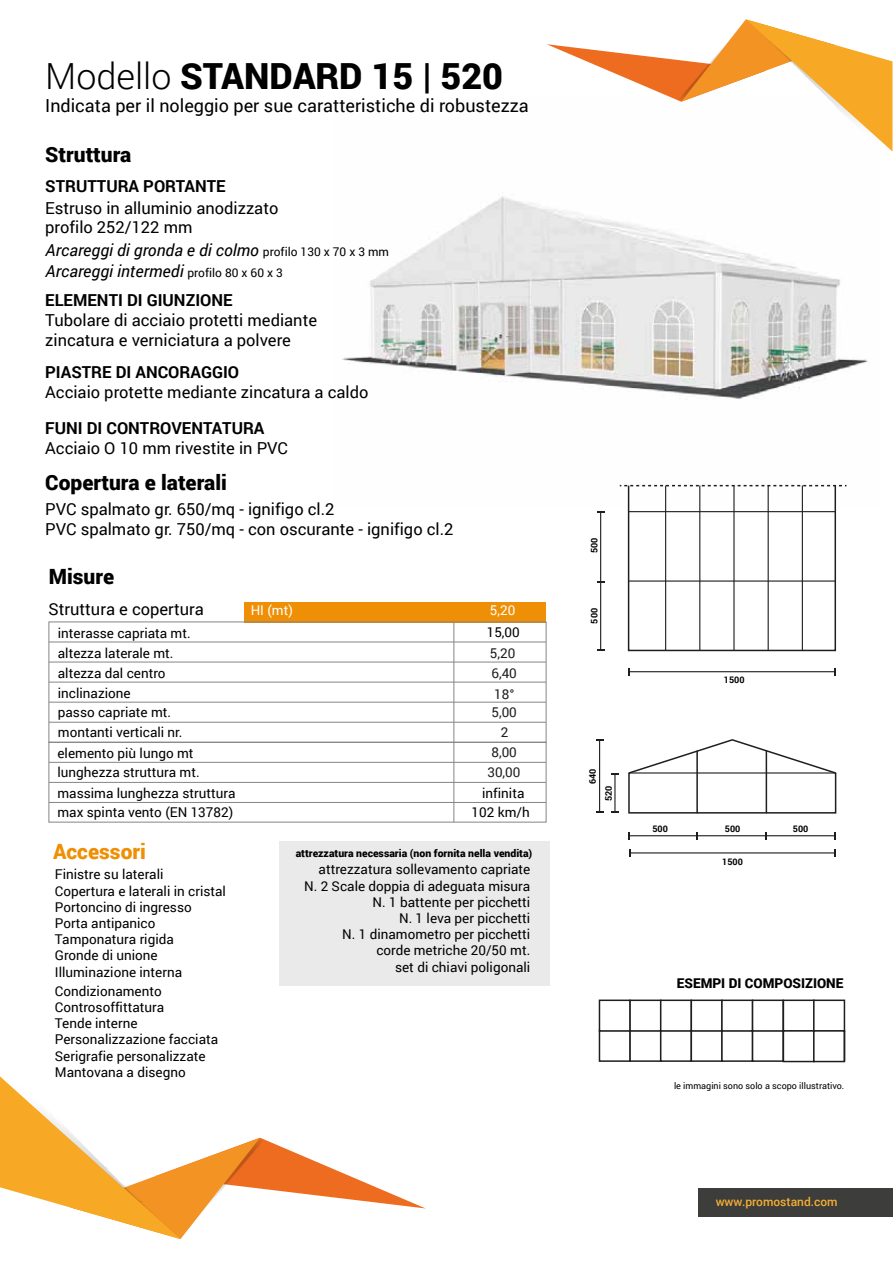
<style>
.page{position:relative;width:893px;height:1263px;background:#fff}
.page>*{position:absolute;margin:0;border:0;box-sizing:border-box;transform-origin:0 0}
.t1{font:900 36px "Roboto";color:#010101}
.t2{font:900 21px "Roboto";color:#010101}
.t3{font:900 21px "Roboto";color:#ef8f05}
.t4{font:18px "Roboto";color:#010101}
.t5{font:16.5px/19.8px "Roboto";color:#010101}
.t6{font:700 16.5px "Roboto";color:#010101}
.t7{font:italic 16.5px/20.5px "Roboto";color:#010101}
.t8{font:13.5px/16.2px "Roboto";color:#010101}
.t9{font:13.5px "Roboto";color:#1e1e1c}
.t10{font:900 13.5px "Roboto";color:#010101}
.t11{font:13.5px "Roboto";color:#fff}
.t12{font:12px/21px "Roboto";color:#010101}
.t13{font:500 12px "Roboto";color:#f6af32}
.t14{font:900 10.5px "Roboto";color:#010101}
.t15{font:9px "Roboto";color:#010101}
.t16{font:700 9px "Roboto";color:#010101}
.s1{font-weight:300}
</style>
<div class="page">
<img style="left:342px;top:196px;width:526px;height:309px">
<div style="left:245px;top:602px;width:301px;height:20px;background:#ef8f05"></div>
<div style="left:49px;top:621px;width:497px;height:122px;border:1px solid #858585"></div>
<hr style="left:49px;top:722px;width:497px;height:1px;background:#858585">
<hr style="left:49px;top:702px;width:497px;height:1px;background:#858585">
<hr style="left:49px;top:682px;width:497px;height:1px;background:#858585">
<hr style="left:49px;top:662px;width:497px;height:1px;background:#858585">
<hr style="left:49px;top:642px;width:497px;height:1px;background:#858585">
<hr style="left:453px;top:622px;width:1px;height:200px;background:#858585">
<div style="left:49px;top:742px;width:497px;height:80px;border:1px solid #858585"></div>
<hr style="left:49px;top:802px;width:497px;height:1px;background:#858585">
<hr style="left:49px;top:782px;width:497px;height:1px;background:#858585">
<hr style="left:49px;top:762px;width:497px;height:1px;background:#858585">
<div style="left:698px;top:1188px;width:195px;height:29px;background:#3d3d3b"></div>
<div style="left:279px;top:841px;width:271px;height:145px;background:#eaeaea"></div>
<div style="left:599px;top:1030px;width:32px;height:32px;background:#fff;border:2px solid #1e1e1c"></div>
<div style="left:599px;top:999px;width:32px;height:33px;background:#fff;border:2px solid #1e1e1c"></div>
<div style="left:629px;top:1030px;width:32px;height:32px;background:#fff;border:2px solid #1e1e1c"></div>
<div style="left:629px;top:999px;width:32px;height:33px;background:#fff;border:2px solid #1e1e1c"></div>
<div style="left:660px;top:1030px;width:32px;height:32px;background:#fff;border:2px solid #1e1e1c"></div>
<div style="left:660px;top:999px;width:32px;height:33px;background:#fff;border:2px solid #1e1e1c"></div>
<div style="left:691px;top:1030px;width:32px;height:32px;background:#fff;border:2px solid #1e1e1c"></div>
<div style="left:691px;top:999px;width:32px;height:33px;background:#fff;border:2px solid #1e1e1c"></div>
<div style="left:721px;top:1030px;width:32px;height:32px;background:#fff;border:2px solid #1e1e1c"></div>
<div style="left:721px;top:999px;width:32px;height:33px;background:#fff;border:2px solid #1e1e1c"></div>
<div style="left:752px;top:1030px;width:32px;height:32px;background:#fff;border:2px solid #1e1e1c"></div>
<div style="left:752px;top:999px;width:32px;height:33px;background:#fff;border:2px solid #1e1e1c"></div>
<div style="left:783px;top:999px;width:32px;height:33px;background:#fff;border:2px solid #1e1e1c"></div>
<div style="left:813px;top:999px;width:32px;height:33px;background:#fff;border:2px solid #1e1e1c"></div>
<div style="left:783px;top:1030px;width:32px;height:32px;background:#fff;border:2px solid #1e1e1c"></div>
<div style="left:813px;top:1030px;width:32px;height:32px;background:#fff;border:2px solid #1e1e1c"></div>
<hr style="left:844px;top:1030px;width:1px;height:31px;background:#1e1e1c">
<svg style="left:547px;top:19px;width:345px;height:132px"></svg>
<svg style="left:0;top:1076px;width:426px;height:163px"></svg>
<div style="left:628px;top:485px;width:208px;height:166px;border:2px solid #1e1e1c"></div>
<hr style="left:665px;top:485px;width:1px;height:166px;background:#1e1e1c">
<hr style="left:699px;top:485px;width:1px;height:166px;background:#1e1e1c">
<hr style="left:733px;top:485px;width:2px;height:166px;background:#1e1e1c">
<hr style="left:768px;top:485px;width:1px;height:166px;background:#1e1e1c">
<hr style="left:802px;top:485px;width:1px;height:166px;background:#1e1e1c">
<hr style="left:629px;top:511px;width:206px;height:1px;background:#1e1e1c">
<hr style="left:629px;top:580px;width:206px;height:2px;background:#1e1e1c">
<svg style="left:620px;top:485px;width:226px;height:1px"></svg>
<hr style="left:629px;top:671px;width:206px;height:1px;background:#1e1e1c">
<hr style="left:600px;top:582px;width:1px;height:68px;background:#1e1e1c">
<hr style="left:600px;top:512px;width:1px;height:70px;background:#1e1e1c">
<div style="left:628px;top:772px;width:208px;height:42px;border:2px solid #1e1e1c"></div>
<svg style="left:628px;top:739px;width:209px;height:36px"></svg>
<hr style="left:766px;top:835px;width:69px;height:1px;background:#1e1e1c">
<svg style="left:834px;top:832px;width:2px;height:7px"></svg>
<hr style="left:697px;top:835px;width:69px;height:1px;background:#1e1e1c">
<svg style="left:765px;top:832px;width:2px;height:7px"></svg>
<hr style="left:629px;top:835px;width:68px;height:1px;background:#1e1e1c">
<hr style="left:630px;top:852px;width:205px;height:1px;background:#1e1e1c">
<svg style="left:834px;top:849px;width:2px;height:7px"></svg>
<hr style="left:614px;top:773px;width:1px;height:39px;background:#1e1e1c">
<hr style="left:599px;top:740px;width:1px;height:72px;background:#1e1e1c">
<hr style="left:696px;top:751px;width:2px;height:62px;background:#1e1e1c">
<hr style="left:766px;top:751px;width:1px;height:62px;background:#1e1e1c">
<h1 class="t1" style="left:45px;top:50px;width:459px"><span class="s1">Modello</span> STANDARD 15 | 520</h1>
<h3 class="t4" style="left:45px;top:93px;width:485px">Indicata per il noleggio per sue caratteristiche di robustezza</h3>
<h2 class="t2" style="left:45px;top:139px;width:88px">Struttura</h2>
<p class="t5" style="left:45px;top:197px;width:235px">Estruso in alluminio anodizzato</p>
<p class="t6" style="left:45px;top:175px;width:182px">STRUTTURA PORTANTE</p>
<p class="t5" style="left:45px;top:216px;width:149px">profilo 252/122 mm</p>
<p class="t7" style="left:46px;top:239px;width:215px">Arcareggi di gronda e di colmo<br>Arcareggi intermedi</p>
<p class="t12" style="left:187px;top:241px;width:203px;text-indent:75px">profilo 130 x 70 x 3 mm profilo 80 x 60 x 3</p>
<p class="t6" style="left:45px;top:289px;width:189px">ELEMENTI DI GIUNZIONE</p>
<p class="t5" style="left:45px;top:310px;width:273px">Tubolare di acciaio protetti mediante zincatura e verniciatura a polvere</p>
<p class="t6" style="left:45px;top:360px;width:195px">PIASTRE DI ANCORAGGIO</p>
<p class="t5" style="left:45px;top:381px;width:325px">Acciaio protette mediante zincatura a caldo</p>
<p class="t6" style="left:45px;top:417px;width:221px">FUNI DI CONTROVENTATURA</p>
<p class="t5" style="left:45px;top:438px;width:244px">Acciaio O 10 mm rivestite in PVC</p>
<h2 class="t2" style="left:45px;top:468px;width:183px">Copertura e laterali</h2>
<p class="t5" style="left:45px;top:498px;width:410px;line-height:20.2px">PVC spalmato gr. 650/mq - ignifigo cl.2<br>PVC spalmato gr. 750/mq - con oscurante - ignifigo cl.2</p>
<h2 class="t2" style="left:49px;top:562px;width:67px">Misure</h2>
<p class="t5" style="left:49px;top:599px;width:157px">Struttura e copertura</p>
<p class="t8" style="left:58px;top:622px;width:138px;line-height:20.1px">interasse capriata mt. altezza laterale mt. altezza dal centro inclinazione<br>passo capriate mt. montanti verticali nr. elemento più lungo mt</p>
<p class="t8" style="left:58px;top:761px;width:180px;line-height:21px">lunghezza struttura mt. massima lunghezza struttura</p>
<p class="t8" style="left:58px;top:804px;width:177px">max spinta vento (EN 13782)</p>
<p class="t11" style="left:251px;top:601px;width:44px">HI (mt)</p>
<p class="t11" style="left:490px;top:601px;width:27px">5,20</p>
<p class="t9" style="left:490px;top:643px;width:27px">5,20</p>
<p class="t8" style="left:487px;top:624px;width:35px">15,00</p>
<p class="t9" style="left:491px;top:663px;width:27px">6,40</p>
<p class="t9" style="left:494px;top:684px;width:22px">18°</p>
<p class="t9" style="left:491px;top:702px;width:27px">5,00</p>
<p class="t9" style="left:501px;top:723px;width:9px">2</p>
<p class="t9" style="left:491px;top:742px;width:27px">8,00</p>
<p class="t9" style="left:487px;top:762px;width:35px">30,00</p>
<p class="t8" style="left:482px;top:784px;width:44px">infinita</p>
<p class="t8" style="left:472px;top:804px;width:60px">102 km/h</p>
<h2 class="t3" style="left:53px;top:837px;width:94px">Accessori</h2>
<p class="t14" style="left:296px;top:846px;width:238px">attrezzatura necessaria (non fornita nella vendita)</p>
<p class="t8" style="left:304px;top:861px;width:228px;text-align:right">attrezzatura sollevamento capriate<br>N. 2 Scale doppia di adeguata misura<br>N. 1 battente per picchetti<br>N. 1 leva per picchetti<br>N. 1 dinamometro per picchetti<br>corde metriche 20/50 mt.<br>set di chiavi poligonali</p>
<p class="t8" style="left:55px;top:866px;width:173px">Finistre su laterali<br>Copertura e laterali in cristal<br>Portoncino di ingresso<br>Porta antipanico<br>Tamponatura rigida<br>Gronde di unione<br>Illuminazione interna</p>
<p class="t8" style="left:55px;top:982px;width:165px">Condizionamento<br>Controsoffittatura<br>Tende interne<br>Personalizzazione facciata<br>Serigrafie personalizzate<br>Mantovana a disegno</p>
<p class="t16" style="left:588px;top:553px;width:17px;rotate:-90deg">500</p>
<p class="t16" style="left:588px;top:623px;width:17px;rotate:-90deg">500</p>
<p class="t16" style="left:586px;top:784px;width:17px;rotate:-90deg">640</p>
<p class="t16" style="left:602px;top:801px;width:17px;rotate:-90deg">520</p>
<p class="t16" style="left:724px;top:674px;width:22px">1500</p>
<p class="t16" style="left:652px;top:823px;width:17px">500</p>
<p class="t16" style="left:725px;top:823px;width:17px">500</p>
<p class="t16" style="left:793px;top:823px;width:17px">500</p>
<p class="t16" style="left:722px;top:855px;width:22px">1500</p>
<p class="t10" style="left:677px;top:974px;width:168px">ESEMPI DI COMPOSIZIONE</p>
<p class="t15" style="left:674px;top:1079px;width:172px">le immagini sono solo a scopo illustrativo.</p>
<p class="t13" style="left:716px;top:1193px;width:124px">www.promostand.com</p>
</div>
